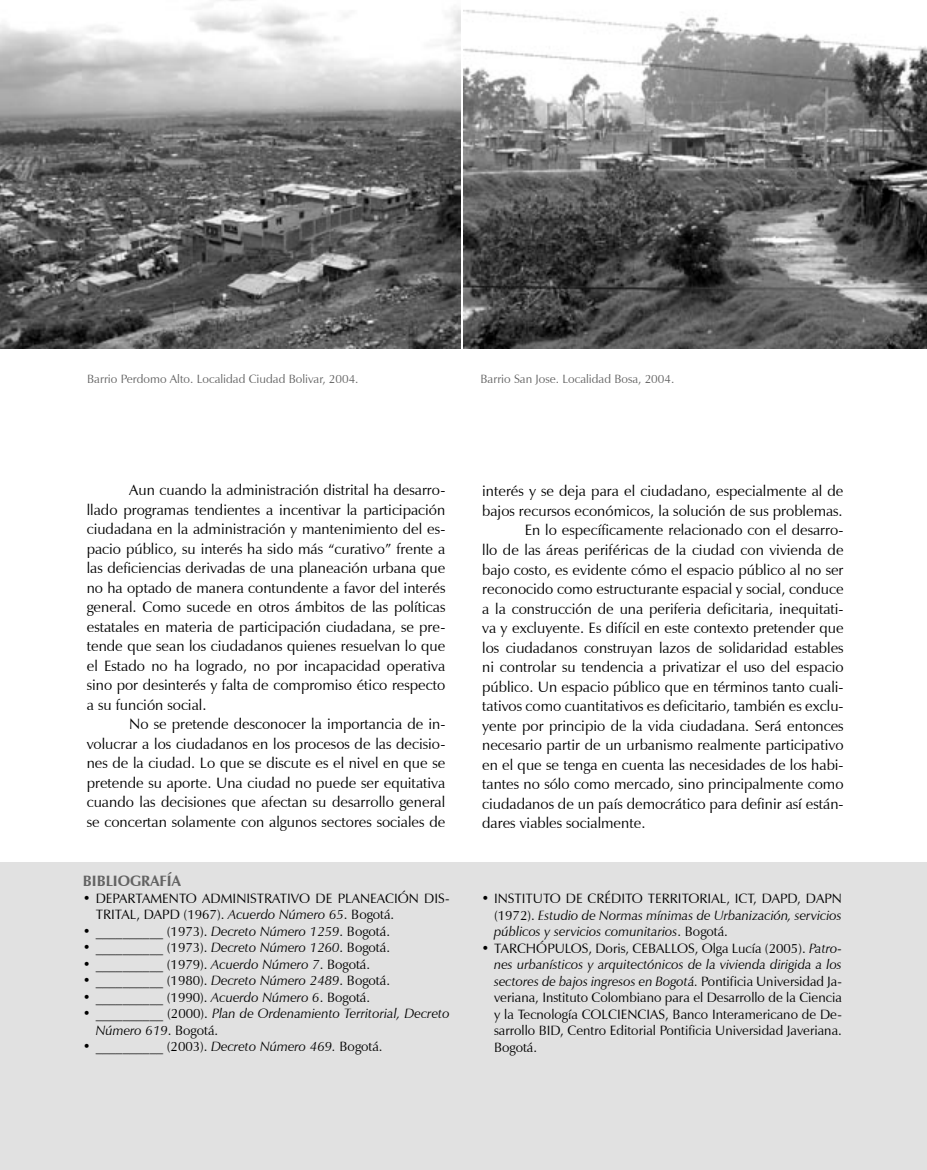
<style>
.page{position:relative;width:927px;height:1170px;background:#fff}
.page>*{position:absolute;margin:0;border:0;box-sizing:border-box;transform-origin:0 0}
.pal_texto{font:15px/19.5px "Zapf Humanist 601 BT";color:#000;text-align:justify}
.texto_bibliografia{font:700 15px "Zapf Humanist 601 BT";color:#636363}
.pa_bibliografia{font:13.5px/16.5px "Zapf Humanist 601 BT";color:#000}
.pa_bibliografia-2{font:italic 13.5px/16.5px "Zapf Humanist 601 BT";color:#000}
.pa_pie_de_foto{font:12px "Zapf Humanist 601 BT";color:#636363}
.s1{font-style:italic}
.s2{font-style:normal}
</style>
<div class="page">
<div style="left:0;top:862px;width:927px;height:307px;background:#e1e1e1"></div>
<img style="left:0;top:0;width:460px;height:349px">
<img style="left:463px;top:10px;width:464px;height:339px">
<p class="pa_pie_de_foto" style="left:87px;top:371px;width:273px">Barrio Perdomo Alto. Localidad Ciudad Bolivar, 2004.</p>
<p class="pa_pie_de_foto" style="left:480px;top:371px;width:195px">Barrio San Jose. Localidad Bosa, 2004.</p>
<p class="pal_texto" style="left:87px;top:480px;width:360px;text-indent:43px">Aun cuando la administración distrital ha desarro&shy;llado programas tendientes a incentivar la participación ciudadana en la administración y mantenimiento del es&shy;pacio público, su interés ha sido más “curativo” frente a las deficiencias derivadas de una planeación urbana que no ha optado de manera contundente a favor del interés general. Como sucede en otros ámbitos de las políticas estatales en materia de participación ciudadana, se pre&shy;tende que sean los ciudadanos quienes resuelvan lo que el Estado no ha logrado, no por incapacidad operativa sino por desinterés y falta de compromiso ético respecto a su función social.</p>
<p class="pal_texto" style="left:87px;top:714px;width:360px;text-indent:43px">No se pretende desconocer la importancia de in&shy;volucrar a los ciudadanos en los procesos de las decisio&shy;nes de la ciudad. Lo que se discute es el nivel en que se pretende su aporte. Una ciudad no puede ser equitativa cuando las decisiones que afectan su desarrollo general se concertan solamente con algunos sectores sociales de</p>
<p class="texto_bibliografia" style="left:83px;top:871px;width:99px">BIBLIOGRAFÍA</p>
<p class="pa_bibliografia" style="left:96px;top:889px;width:355px;text-indent:-13px">• DEPARTAMENTO ADMINISTRATIVO DE PLANEACIÓN DIS-<br>TRITAL, DAPD (1967). <span class="s1">Acuerdo Número 65</span>. Bogotá.</p>
<p class="pa_bibliografia" style="left:83px;top:922px;width:309px">• __________ (1973). <span class="s1">Decreto Número 1259</span>. Bogotá.</p>
<p class="pa_bibliografia" style="left:83px;top:939px;width:309px">• __________ (1973). <span class="s1">Decreto Número 1260</span>. Bogotá.</p>
<p class="pa_bibliografia" style="left:83px;top:955px;width:289px">• __________ (1979). <span class="s1">Acuerdo Número 7</span>. Bogotá.</p>
<p class="pa_bibliografia" style="left:83px;top:972px;width:309px">• __________ (1980). <span class="s1">Decreto Número 2489</span>. Bogotá.</p>
<p class="pa_bibliografia" style="left:83px;top:988px;width:289px">• __________ (1990). <span class="s1">Acuerdo Número 6</span>. Bogotá.</p>
<p class="pa_bibliografia-2" style="left:96px;top:1005px;width:355px;text-indent:-13px"><span class="s2">• __________ (2000).</span> Plan de Ordenamiento Territorial, Decreto<br>Número 619<span class="s2">. Bogotá.</span></p>
<p class="pa_bibliografia" style="left:83px;top:1038px;width:301px">• __________ (2003). <span class="s1">Decreto Número 469.</span> Bogotá.</p>
<p class="pal_texto" style="left:482px;top:481px;width:363px">interés y se deja para el ciudadano, especialmente al de bajos recursos económicos, la solución de sus problemas.</p>
<p class="pal_texto" style="left:482px;top:520px;width:363px;text-indent:43px">En lo específicamente relacionado con el desarro&shy;llo de las áreas periféricas de la ciudad con vivienda de bajo costo, es evidente cómo el espacio público al no ser reconocido como estructurante espacial y social, conduce a la construcción de una periferia deficitaria, inequitati&shy;va y excluyente. Es difícil en este contexto pretender que los ciudadanos construyan lazos de solidaridad estables ni controlar su tendencia a privatizar el uso del espacio público. Un espacio público que en términos tanto cuali&shy;tativos como cuantitativos es deficitario, también es exclu&shy;yente por principio de la vida ciudadana. Será entonces necesario partir de un urbanismo realmente participativo en el que se tenga en cuenta las necesidades de los habi&shy;tantes no sólo como mercado, sino principalmente como ciudadanos de un país democrático para definir así están&shy;dares viables socialmente.</p>
<p class="pa_bibliografia-2" style="left:494px;top:890px;width:349px;text-align:justify;text-indent:-13px"><span class="s2">• INSTITUTO DE CRÉDITO TERRITORIAL, ICT, DAPD, DAPN (1972).</span> Estudio de Normas mínimas de Urbanización, servicios públicos y servicios comunitarios<span class="s2">. Bogotá.</span></p>
<p class="pa_bibliografia" style="left:494px;top:939px;width:349px;text-align:justify;text-indent:-13px">• TARCHÓPULOS, Doris, CEBALLOS, Olga Lucía (2005). <span class="s1">Patro&shy;nes urbanísticos y arquitectónicos de la vivienda dirigida a los sectores de bajos ingresos en Bogotá.</span> Pontificia Universidad Ja&shy;veriana, Instituto Colombiano para el Desarrollo de la Ciencia y la Tecnología COLCIENCIAS, Banco Interamericano de De&shy;sarrollo BID, Centro Editorial Pontificia Universidad Javeriana.<br>Bogotá.</p>
</div>
